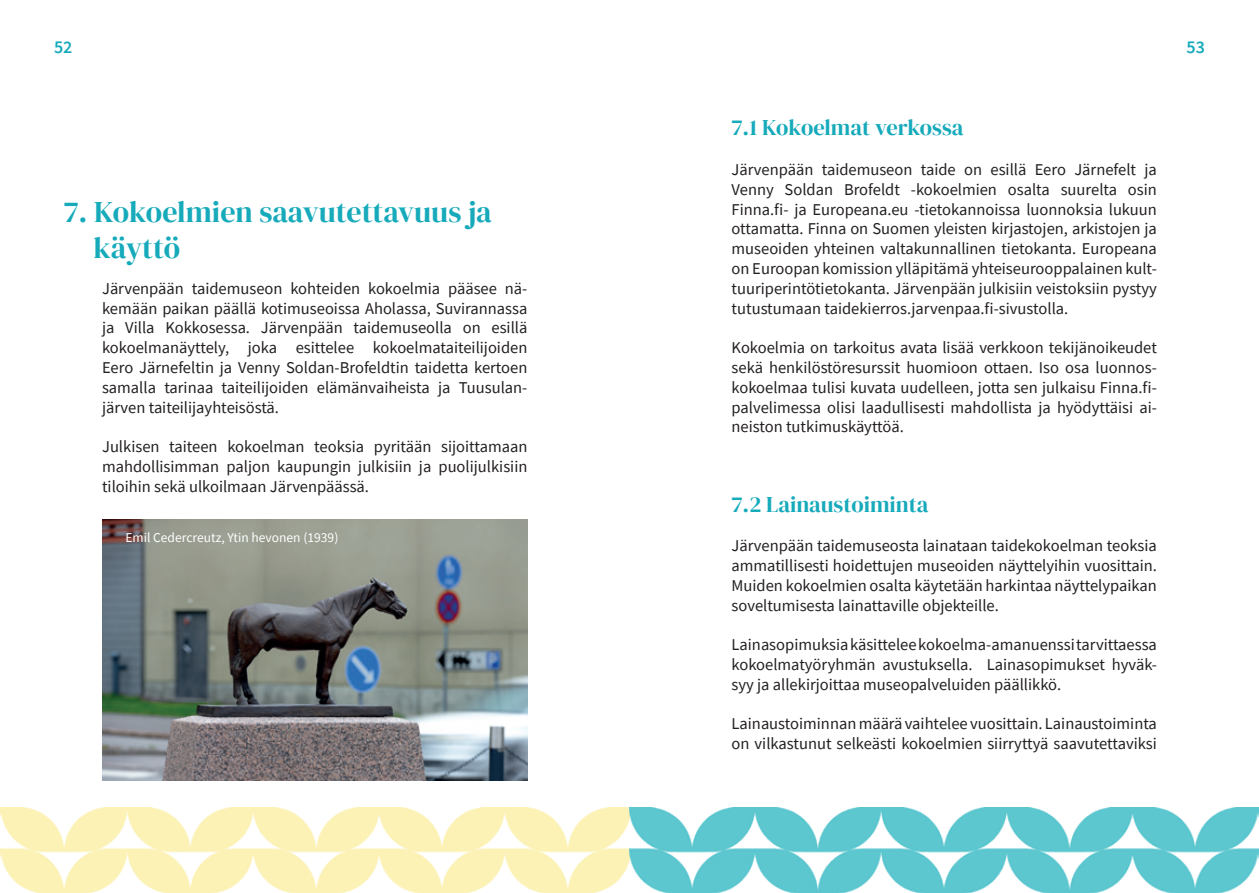
<style>
.page{position:relative;width:1259px;height:893px;background:#fff}
.page>*{position:absolute;margin:0;border:0;box-sizing:border-box;transform-origin:0 0}
.t1{font:30px "DM Serif Display";color:#16aabb}
.t2{font:22.5px "DM Serif Display";color:#16aabb}
.t3{font:600 18px "Source Sans Pro";color:#16aabb}
.t4{font:16.5px/19.8px "Source Sans Pro";color:#231f20;text-align:justify}
.t5{font:13.5px "Source Sans Pro";color:#fff}
</style>
<div class="page">
<img style="left:0;top:808px;width:1259px;height:85px">
<img style="left:102px;top:520px;width:425px;height:260px">
<p class="t3" style="left:54px;top:35px;width:20px">52</p>
<p class="t3" style="left:1186px;top:35px;width:20px">53</p>
<p class="t1" style="left:64px;top:195px;width:429px">7. Kokoelmien saavutettavuus ja</p>
<p class="t1" style="left:94px;top:231px;width:88px">käyttö</p>
<p class="t4" style="left:102px;top:278px;width:427px">Järvenpään taidemuseon kohteiden kokoelmia pääsee nä&shy;kemään paikan päällä kotimuseoissa Aholassa, Suvirannassa ja Villa Kokkosessa. Järvenpään taidemuseolla on esillä kokoelmanäyttely, joka esittelee kokoelmataiteilijoiden Eero Järnefeltin ja Venny Soldan-Brofeldtin taidetta kertoen samalla tarinaa taiteilijoiden elämänvaiheista ja Tuusulan&shy;järven taiteilijayhteisöstä.</p>
<p class="t4" style="left:102px;top:437px;width:427px">Julkisen taiteen kokoelman teoksia pyritään sijoittamaan mahdollisimman paljon kaupungin julkisiin ja puolijulkisiin tiloihin sekä ulkoilmaan Järvenpäässä.</p>
<p class="t5" style="left:125px;top:528px;width:214px">Emil Cedercreutz, Ytin hevonen (1939)</p>
<p class="t2" style="left:731px;top:115px;width:233px">7.1 Kokoelmat verkossa</p>
<p class="t4" style="left:731px;top:159px;width:427px">Järvenpään taidemuseon taide on esillä Eero Järnefelt ja Venny Soldan Brofeldt -kokoelmien osalta suurelta osin Finna.fi- ja Europeana.eu -tietokannoissa luonnoksia lukuun ottamatta. Finna on Suomen yleisten kirjastojen, arkistojen ja museoiden yhteinen valtakunnallinen tietokanta. Europeana on Euroopan komission ylläpitämä yhteiseurooppalainen kult&shy;tuuriperintötietokanta. Järvenpään julkisiin veistoksiin pystyy tutustumaan taidekierros.jarvenpaa.fi-sivustolla.</p>
<p class="t4" style="left:731px;top:338px;width:427px">Kokoelmia on tarkoitus avata lisää verkkoon tekijänoikeudet sekä henkilöstöresurssit huomioon ottaen. Iso osa luonnos&shy;kokoelmaa tulisi kuvata uudelleen, jotta sen julkaisu Finna.fi&shy;palvelimessa olisi laadullisesti mahdollista ja hyödyttäisi ai&shy;neiston tutkimuskäyttöä.</p>
<p class="t2" style="left:731px;top:491px;width:198px">7.2 Lainaustoiminta</p>
<p class="t4" style="left:731px;top:536px;width:427px">Järvenpään taidemuseosta lainataan taidekokoelman teoksia ammatillisesti hoidettujen museoiden näyttelyihin vuosittain.<br>Muiden kokoelmien osalta käytetään harkintaa näyttelypaikan soveltumisesta lainattaville objekteille.</p>
<p class="t4" style="left:731px;top:635px;width:427px">Lainasopimuksia käsittelee kokoelma-amanuenssi tarvittaessa kokoelmatyöryhmän avustuksella. Lainasopimukset hyväk&shy;syy ja allekirjoittaa museopalveluiden päällikkö.</p>
<p class="t4" style="left:731px;top:714px;width:427px">Lainaustoiminnan määrä vaihtelee vuosittain. Lainaustoiminta on vilkastunut selkeästi kokoelmien siirryttyä saavutettaviksi</p>
</div>
